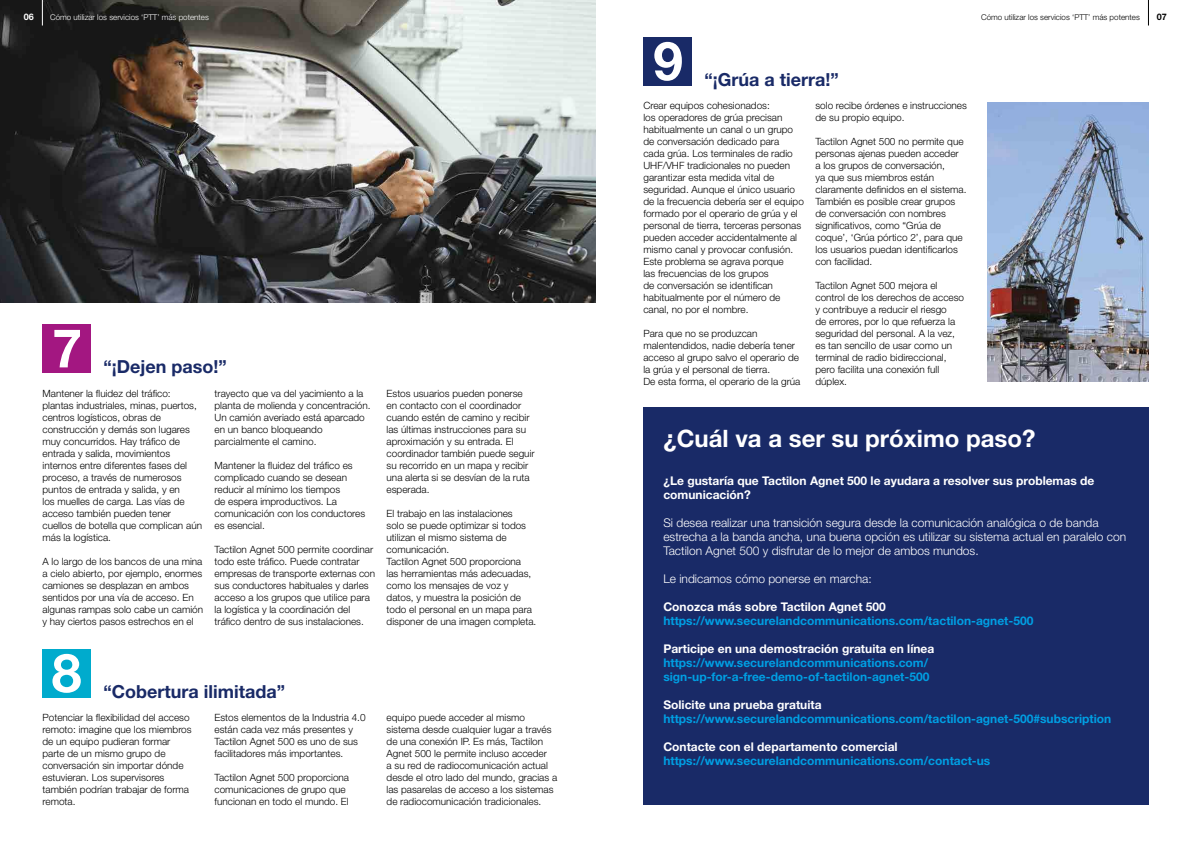
<style>
.page{position:relative;width:1191px;height:842px;background:#fff}
.page>*{position:absolute;margin:0;border:0;box-sizing:border-box;transform-origin:0 0}
.t1{font:700 53.6px "Helvetica Neue LT";color:#fff}
.t2{font:700 24px "Helvetica Neue LT";color:#fff}
.t3{font:700 18px "Helvetica Neue LT";color:#192a67}
.t4{font:700 12px/14px "Helvetica Neue LT";color:#009fe3}
.t5{font:300 12px/14px "Helvetica Neue LT";color:#fff}
.t6{font:700 12px/14px "Helvetica Neue LT";color:#fff}
.t7{font:300 10px/12px "Helvetica Neue LT";color:#000}
.t8{font:700 9px "Helvetica Neue LT";color:#000}
.t9{font:700 9px "Helvetica Neue LT";color:#fff}
.t10{font:300 8px "Helvetica Neue LT Std";color:#000}
.t11{font:300 8px "Helvetica Neue LT Std";color:#fff}
</style>
<div class="page">
<svg style="left:1148px;top:0;width:1px;height:26px"></svg>
<img style="left:0;top:0;width:595px;height:302px">
<div style="left:42px;top:324px;width:49px;height:49px;background:#a31781"></div>
<div style="left:643px;top:37px;width:48px;height:49px;background:#192a67"></div>
<div style="left:42px;top:649px;width:49px;height:48px;background:#00abcd"></div>
<img style="left:987px;top:102px;width:161px;height:279px">
<div style="left:643px;top:407px;width:505px;height:398px;background:#192a67"></div>
<svg style="left:42px;top:0;width:1px;height:26px"></svg>
<p class="t9" style="left:24px;top:11px;width:12px">06</p>
<p class="t11" style="left:50px;top:12px;width:160px">Cómo utilizar los servicios ‘PTT’ más potentes</p>
<h1 class="t1" style="left:52px;top:315px;width:31px">7</h1>
<h3 class="t3" style="left:103px;top:355px;width:125px">“¡Dejen paso!”</h3>
<p class="t7" style="left:43px;top:387px;width:161px">Mantener la fluidez del tráfico: plantas industriales, minas, puertos, centros logísticos, obras de construcción y demás son lugares muy concurridos. Hay tráfico de entrada y salida, movimientos internos entre diferentes fases del proceso, a través de numerosos puntos de entrada y salida, y en<br>los muelles de carga. Las vías de acceso también pueden tener cuellos de botella que complican aún más la logística.</p>
<p class="t7" style="left:43px;top:555px;width:162px">A lo largo de los bancos de una mina a cielo abierto, por ejemplo, enormes camiones se desplazan en ambos sentidos por una vía de acceso. En algunas rampas solo cabe un camión y hay ciertos pasos estrechos en el</p>
<p class="t7" style="left:214px;top:387px;width:157px">trayecto que va del yacimiento a la planta de molienda y concentración.<br>Un camión averiado está aparcado en un banco bloqueando parcialmente el camino.</p>
<p class="t7" style="left:214px;top:459px;width:152px">Mantener la fluidez del tráfico es complicado cuando se desean reducir al mínimo los tiempos<br>de espera improductivos. La comunicación con los conductores es esencial.</p>
<p class="t7" style="left:214px;top:543px;width:162px">Tactilon Agnet 500 permite coordinar todo este tráfico. Puede contratar empresas de transporte externas con sus conductores habituales y darles acceso a los grupos que utilice para la logística y la coordinación del tráfico dentro de sus instalaciones.</p>
<h1 class="t1" style="left:52px;top:640px;width:31px">8</h1>
<h3 class="t3" style="left:103px;top:680px;width:183px">“Cobertura ilimitada”</h3>
<p class="t7" style="left:43px;top:712px;width:151px">Potenciar la flexibilidad del acceso remoto: imagine que los miembros de un equipo pudieran formar parte de un mismo grupo de conversación sin importar dónde estuvieran. Los supervisores también podrían trabajar de forma remota.</p>
<p class="t7" style="left:214px;top:712px;width:152px">Estos elementos de la Industria 4.0 están cada vez más presentes y<br>Tactilon Agnet 500 es uno de sus facilitadores más importantes.</p>
<p class="t7" style="left:214px;top:772px;width:136px">Tactilon Agnet 500 proporciona comunicaciones de grupo que funcionan en todo el mundo. El</p>
<p class="t7" style="left:386px;top:387px;width:150px">Estos usuarios pueden ponerse en contacto con el coordinador cuando estén de camino y recibir las últimas instrucciones para su aproximación y su entrada. El coordinador también puede seguir su recorrido en un mapa y recibir una alerta si se desvían de la ruta esperada.</p>
<p class="t7" style="left:386px;top:507px;width:151px">El trabajo en las instalaciones<br>solo se puede optimizar si todos utilizan el mismo sistema de comunicación.<br>Tactilon Agnet 500 proporciona<br>las herramientas más adecuadas, como los mensajes de voz y datos, y muestra la posición de todo el personal en un mapa para disponer de una imagen completa.</p>
<p class="t7" style="left:386px;top:712px;width:172px">equipo puede acceder al mismo sistema desde cualquier lugar a través de una conexión IP. Es más, Tactilon Agnet 500 le permite incluso acceder<br>a su red de radiocomunicación actual desde el otro lado del mundo, gracias a las pasarelas de acceso a los sistemas de radiocomunicación tradicionales.</p>
<h1 class="t1" style="left:653px;top:28px;width:31px">9</h1>
<h3 class="t3" style="left:704px;top:68px;width:136px">“¡Grúa a tierra!”</h3>
<p class="t7" style="left:643px;top:100px;width:162px">Crear equipos cohesionados:<br>los operadores de grúa precisan habitualmente un canal o un grupo de conversación dedicado para<br>cada grúa. Los terminales de radio<br>UHF/VHF tradicionales no pueden garantizar esta medida vital de seguridad. Aunque el único usuario de la frecuencia debería ser el equipo formado por el operario de grúa y el personal de tierra, terceras personas pueden acceder accidentalmente al mismo canal y provocar confusión.<br>Este problema se agrava porque<br>las frecuencias de los grupos<br>de conversación se identifican habitualmente por el número de canal, no por el nombre.</p>
<p class="t7" style="left:643px;top:328px;width:158px">Para que no se produzcan malentendidos, nadie debería tener acceso al grupo salvo el operario de la grúa y el personal de tierra.<br>De esta forma, el operario de la grúa</p>
<p class="t7" style="left:815px;top:100px;width:153px">solo recibe órdenes e instrucciones de su propio equipo.</p>
<p class="t7" style="left:815px;top:136px;width:152px">Tactilon Agnet 500 no permite que personas ajenas pueden acceder<br>a los grupos de conversación,<br>ya que sus miembros están claramente definidos en el sistema.<br>También es posible crear grupos de conversación con nombres significativos, como “Grúa de coque’, ‘Grúa pórtico 2’, para que los usuarios puedan identificarlos con facilidad.</p>
<p class="t7" style="left:815px;top:280px;width:150px">Tactilon Agnet 500 mejora el control de los derechos de acceso y contribuye a reducir el riesgo<br>de errores, por lo que refuerza la seguridad del personal. A la vez, es tan sencillo de usar como un terminal de radio bidireccional, pero facilita una conexión full dúplex.</p>
<p class="t10" style="left:981px;top:12px;width:160px">Cómo utilizar los servicios ‘PTT’ más potentes</p>
<p class="t8" style="left:1157px;top:11px;width:12px">07</p>
<h2 class="t2" style="left:663px;top:424px;width:373px">¿Cuál va a ser su próximo paso?</h2>
<p class="t6" style="left:663px;top:474px;width:432px">¿Le gustaría que Tactilon Agnet 500 le ayudara a resolver sus problemas de comunicación?</p>
<p class="t5" style="left:663px;top:516px;width:464px">Si desea realizar una transición segura desde la comunicación analógica o de banda estrecha a la banda ancha, una buena opción es utilizar su sistema actual en paralelo con<br>Tactilon Agnet 500 y disfrutar de lo mejor de ambos mundos.</p>
<p class="t5" style="left:663px;top:572px;width:210px">Le indicamos cómo ponerse en marcha:</p>
<p class="t6" style="left:663px;top:600px;width:224px">Conozca más sobre Tactilon Agnet 500</p>
<p class="t4" style="left:663px;top:614px;width:371px">https://www.securelandcommunications.com/tactilon-agnet-500</p>
<p class="t6" style="left:663px;top:642px;width:272px">Participe en una demostración gratuita en línea</p>
<p class="t4" style="left:663px;top:656px;width:267px">https://www.securelandcommunications.com/ sign-up-for-a-free-demo-of-tactilon-agnet-500</p>
<p class="t6" style="left:663px;top:698px;width:160px">Solicite una prueba gratuita</p>
<p class="t4" style="left:663px;top:712px;width:449px">https://www.securelandcommunications.com/tactilon-agnet-500#subscription</p>
<p class="t6" style="left:663px;top:740px;width:236px">Contacte con el departamento comercial</p>
<p class="t4" style="left:663px;top:754px;width:328px">https://www.securelandcommunications.com/contact-us</p>
</div>
